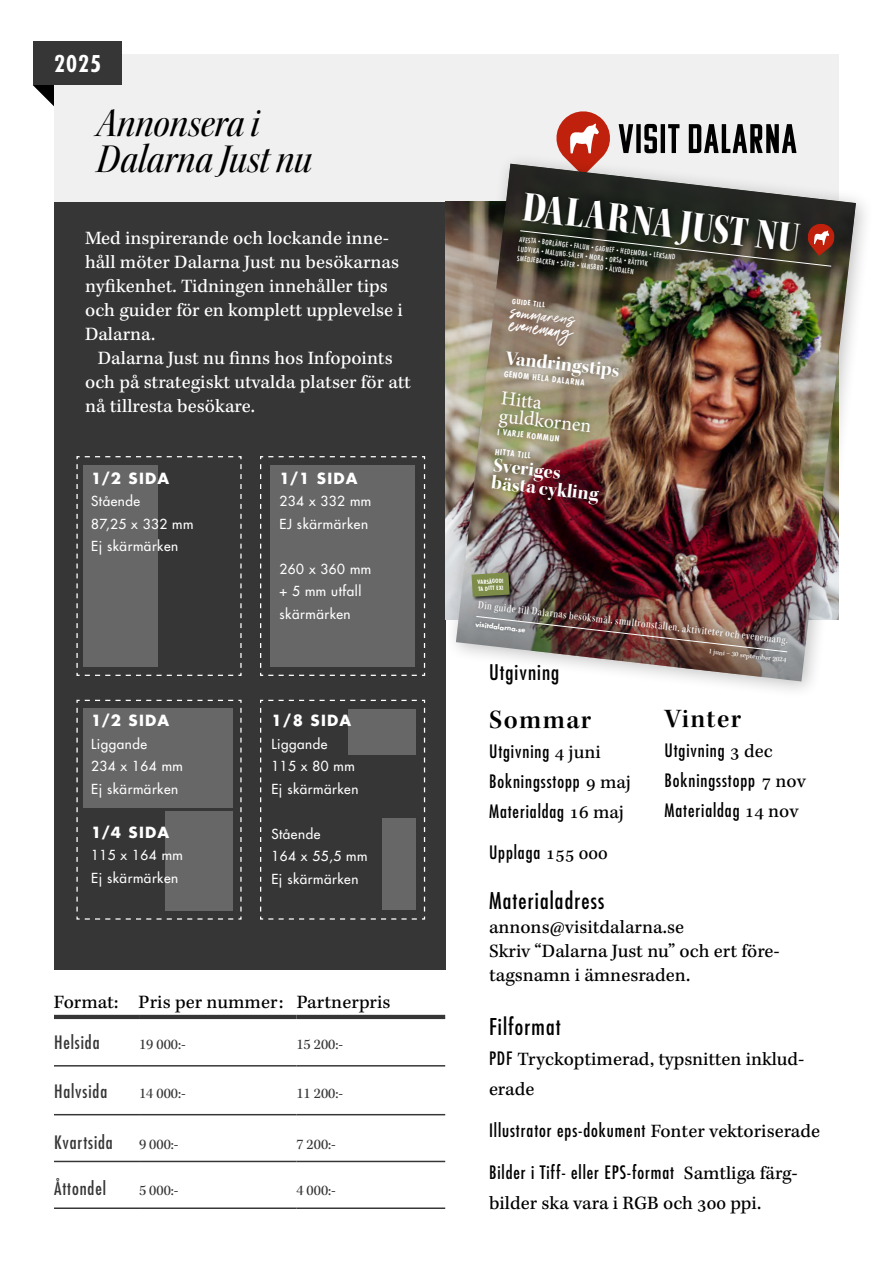
<style>
.page{position:relative;width:893px;height:1263px;background:#fff}
.page>*{position:absolute;margin:0;border:0;box-sizing:border-box;transform-origin:0 0}
.t1{font:44.85px "Kepler Std Black Cn Disp";color:#fff}
.t2{font:42px/36px "Kepler Std Medium Scn It Disp";color:#000}
.t3{font:28.35px "Triester Vector";color:#fff}
.t4{font:27px "Kepler Std Semibold Subh";letter-spacing:.05em;color:#000}
.t5{font:condensed 22.5px "Futura Std";letter-spacing:.05em;color:#000}
.t6{font:700 condensed 22.5px "Futura Std";color:#fff}
.t7{font:condensed 21px "Futura Std";letter-spacing:.05em;color:#000}
.t8{font:19.95px/17.1px "Kepler Std Bold Disp";color:#fff}
.t9{font:19.95px/17.7px "Minion Pro";color:#fff}
.t10{font:19.5px/24px "Kepler Std Capt";color:#fff}
.t11{font:19.5px/24px "Kepler Std Capt";color:#000}
.t12{font:condensed 18px/30px "Futura Std";letter-spacing:.05em;color:#000}
.t13{font:condensed 18px "Futura Std";letter-spacing:.05em;color:#373636}
.t14{font:15px "Kepler Std";color:#373636}
.t15{font:700 15px "Futura Std";letter-spacing:.08em;color:#fff}
.t16{font:500 13.5px/22.5px "Futura Std";letter-spacing:.04em;color:#fff}
.t17{font:11.25px "Kepler Std Medium Cn Subh";color:#fff}
.t18{font:700 condensed 7.95px "Futura Std";color:#fff}
.t19{font:condensed 7.05px/9.3px "Futura Std";color:#fff}
.t20{font:500 7.05px "Kepler Std";color:#fff}
.t21{font:700 condensed 7.05px "Futura Std";color:#fff}
.t22{font:700 6.6px "Futura Std";color:#fff}
.t23{font:700 condensed 5.7px "Futura Std";color:#fff}
.s1{font-size:4.5px}
.s2{font-family:"Kepler Std Capt";font-stretch:normal;font-size:19.5px}
.s3{font-family:"Futura Std";font-stretch:condensed;font-size:18px}
</style>
<div class="page">
<div style="left:54px;top:202px;width:391px;height:767px;background:#373636"></div>
<div style="left:54px;top:54px;width:785px;height:148px;background:#f0f0f0"></div>
<svg style="left:33px;top:85px;width:21px;height:21px"></svg>
<svg style="left:76px;top:699px;width:166px;height:221px"></svg>
<svg style="left:76px;top:456px;width:166px;height:220px"></svg>
<svg style="left:260px;top:699px;width:166px;height:221px"></svg>
<svg style="left:260px;top:456px;width:166px;height:220px"></svg>
<div style="left:165px;top:811px;width:68px;height:99px;background:#686767"></div>
<div style="left:270px;top:465px;width:144px;height:201px;background:#686767"></div>
<div style="left:83px;top:709px;width:150px;height:99px;background:#686767"></div>
<div style="left:83px;top:465px;width:75px;height:201px;background:#686767"></div>
<div style="left:348px;top:709px;width:67px;height:45px;background:#686767"></div>
<div style="left:382px;top:818px;width:33px;height:92px;background:#686767"></div>
<div style="left:33px;top:41px;width:89px;height:44px;background:#373636"></div>
<hr style="left:54px;top:1065px;width:85px;height:1px;background:#373636">
<hr style="left:139px;top:1065px;width:157px;height:1px;background:#373636">
<hr style="left:296px;top:1065px;width:149px;height:1px;background:#373636">
<hr style="left:54px;top:1114px;width:85px;height:1px;background:#373636">
<hr style="left:139px;top:1114px;width:157px;height:1px;background:#373636">
<hr style="left:296px;top:1114px;width:149px;height:1px;background:#373636">
<hr style="left:54px;top:1161px;width:85px;height:1px;background:#373636">
<hr style="left:139px;top:1161px;width:157px;height:1px;background:#373636">
<hr style="left:296px;top:1161px;width:149px;height:1px;background:#373636">
<hr style="left:54px;top:1207px;width:85px;height:2px;background:#373636">
<hr style="left:139px;top:1207px;width:157px;height:2px;background:#373636">
<hr style="left:296px;top:1207px;width:149px;height:2px;background:#373636">
<hr style="left:54px;top:1015px;width:85px;height:4px;background:#373636">
<hr style="left:139px;top:1015px;width:157px;height:4px;background:#373636">
<hr style="left:296px;top:1015px;width:149px;height:4px;background:#373636">
<svg style="left:619px;top:124px;width:14px;height:28px"></svg>
<div style="left:636px;top:124px;width:5px;height:29px;background:#000"></div>
<svg style="left:644px;top:124px;width:13px;height:28px"></svg>
<hr style="left:661px;top:124px;width:4px;height:29px;background:#000">
<svg style="left:668px;top:124px;width:11px;height:28px"></svg>
<svg style="left:689px;top:124px;width:107px;height:28px"></svg>
<svg style="left:556px;top:111px;width:54px;height:41px"></svg>
<div style="left:444px;top:152px;width:430px;height:548px;background:#000;opacity:.25"></div>
<img style="left:456px;top:164px;width:400px;height:517px">
<svg style="left:456px;top:547px;width:363px;height:134px"></svg>
<img style="left:493px;top:164px;width:363px;height:131px">
<img style="left:485px;top:292px;width:141px;height:220px">
<svg style="left:516px;top:185px;width:320px;height:82px;background:#34332b"></svg>
<img style="left:468px;top:568px;width:325px;height:100px">
<p class="t6" style="left:54px;top:50px;width:49px">2025</p>
<h2 class="t2" style="left:97px;top:105px;width:217px">Annonsera i<br>Dalarna Just nu</h2>
<p class="t10" style="left:85px;top:226px;width:319px">Med inspirerande och lockande inne&shy;håll möter Dalarna Just nu besökarnas nyfikenhet. Tidningen innehåller tips och guider för en komplett upplevelse i<br>Dalarna.</p>
<p class="t10" style="left:85px;top:346px;width:327px;text-indent:13px">Dalarna Just nu finns hos Infopoints och på strategiskt utvalda platser för att nå tillresta besökare.</p>
<p class="t15" style="left:91px;top:468px;width:80px">1/2 SIDA</p>
<p class="t16" style="left:91px;top:490px;width:104px">Stående<br>87,25 x 332 mm<br>Ej skärmärken</p>
<p class="t15" style="left:91px;top:711px;width:80px">1/2 SIDA</p>
<p class="t16" style="left:91px;top:733px;width:93px">Liggande<br>234 x 164 mm<br>Ej skärmärken</p>
<p class="t15" style="left:91px;top:822px;width:80px">1/4 SIDA</p>
<p class="t16" style="left:91px;top:844px;width:93px">115 x 164 mm<br>Ej skärmärken</p>
<p class="t15" style="left:279px;top:468px;width:80px">1/1 SIDA</p>
<p class="t16" style="left:280px;top:490px;width:93px">234 x 332 mm<br>EJ skärmärken</p>
<p class="t16" style="left:280px;top:557px;width:93px">260 x 360 mm + 5 mm utfall skärmärken</p>
<p class="t15" style="left:271px;top:711px;width:81px">1/8 SIDA</p>
<p class="t16" style="left:271px;top:733px;width:89px">Liggande<br>115 x 80 mm<br>Ej skärmärken</p>
<p class="t16" style="left:271px;top:823px;width:98px">Stående<br>164 x 55,5 mm<br>Ej skärmärken</p>
<p class="t11" style="left:54px;top:991px;width:338px">Format: Pris per nummer: Partnerpris</p>
<p class="t13" style="left:54px;top:1031px;width:47px">Helsida</p>
<p class="t14" style="left:139px;top:1036px;width:48px">19 000:-</p>
<p class="t14" style="left:296px;top:1036px;width:48px">15 200:-</p>
<p class="t13" style="left:54px;top:1080px;width:55px">Halvsida</p>
<p class="t14" style="left:139px;top:1084px;width:48px">14 000:-</p>
<p class="t14" style="left:296px;top:1084px;width:48px">11 200:-</p>
<p class="t13" style="left:54px;top:1131px;width:60px">Kvartsida</p>
<p class="t14" style="left:139px;top:1135px;width:41px">9 000:-</p>
<p class="t14" style="left:296px;top:1135px;width:41px">7 200:-</p>
<p class="t13" style="left:54px;top:1178px;width:54px">Åttondel</p>
<p class="t14" style="left:139px;top:1182px;width:41px">5 000:-</p>
<p class="t14" style="left:296px;top:1182px;width:41px">4 000:-</p>
<h1 class="t1" style="left:527px;top:181px;width:279px;rotate:7deg">DALARNA JUST NU</h1>
<p class="t19" style="left:519px;top:235px;width:159px;rotate:6deg">AVESTA <sup>•</sup> BORLÄNGE <sup>•</sup> FALUN <span class="s1">•</span> GAGNEF <span class="s1">•</span> HEDEMORA <span class="s1">•</span> LEKSAND<br>LUDVIKA <sup>•</sup> MALUNG-SÄLEN <span class="s1">•</span> MORA <span class="s1">•</span> ORSA <span class="s1">•</span> RÄTTVIK<br>SMEDJEBACKEN <span class="s1">•</span> SÄTER <span class="s1">•</span> VANSBRO <span class="s1">•</span> ÄLVDALEN</p>
<p class="t21" style="left:513px;top:297px;width:35px;rotate:6deg">GUIDE TILL</p>
<h3 class="t3" style="left:513px;top:294px;width:66px;rotate:7deg">sommare ns</h3>
<h3 class="t3" style="left:512px;top:307px;width:66px;rotate:7deg">eveneman g</h3>
<p class="t8" style="left:507px;top:350px;width:116px;rotate:6deg">Vandringstips</p>
<p class="t18" style="left:504px;top:369px;width:83px;rotate:6deg">GENOM HELA DALARNA</p>
<p class="t9" style="left:502px;top:389px;width:94px;rotate:6deg">Hitta guldkornen</p>
<p class="t18" style="left:498px;top:427px;width:64px;rotate:6deg">I VARJE KOMMUN</p>
<p class="t18" style="left:496px;top:447px;width:38px;rotate:6deg">HITTA TILL</p>
<p class="t8" style="left:494px;top:457px;width:109px;rotate:6deg">Sveriges bästa cykling</p>
<p class="t23" style="left:477px;top:579px;width:28px;rotate:-4deg">VARSÅGOD!</p>
<p class="t23" style="left:478px;top:585px;width:27px;rotate:-3deg">TA DITT EX!</p>
<p class="t17" style="left:479px;top:597px;width:313px;rotate:7deg">Din guide till Dalarnas besöksmål, smultronställen, aktiviteter och evenemang.</p>
<p class="t22" style="left:476px;top:620px;width:52px;rotate:6deg">visitdalarna.se</p>
<p class="t7" style="left:489px;top:659px;width:72px">Utgivning</p>
<h3 class="t4" style="left:489px;top:704px;width:104px">Sommar</h3>
<p class="t12" style="left:489px;top:736px;width:144px">Utgivning <span class="s2">4 juni<br></span>Bokningsstopp <span class="s2">9 maj<br></span>Materialdag <span class="s2">16 maj</span></p>
<p class="t12" style="left:489px;top:837px;width:120px">Upplaga <span class="s2">155 000</span></p>
<p class="t20" style="left:709px;top:647px;width:80px;rotate:6deg">1 juni – 30 september 2024</p>
<h3 class="t4" style="left:664px;top:704px;width:78px">Vinter</h3>
<p class="t12" style="left:664px;top:736px;width:143px">Utgivning <span class="s2">3 dec<br></span>Bokningsstopp <span class="s2">7 nov<br></span>Materialdag <span class="s2">14 nov</span></p>
<p class="t5" style="left:489px;top:887px;width:117px">Materialadress</p>
<p class="t11" style="left:489px;top:916px;width:292px">annons@visitdalarna.se<br>Skriv “Dalarna Just nu” och ert före&shy;tagsnamn i ämnesraden.</p>
<p class="t5" style="left:489px;top:1013px;width:73px">Filformat</p>
<p class="t11" style="left:489px;top:1045px;width:317px;line-height:30px"><span class="s3">PDF</span> Tryckoptimerad, typsnitten inklud&shy;erade</p>
<p class="t12" style="left:489px;top:1115px;width:333px">Illustrator eps-dokument <span class="s2">Fonter vektoriserade</span></p>
<p class="t12" style="left:489px;top:1157px;width:310px">Bilder i Tiff- eller EPS-format <span class="s2">Samtliga färg-</span></p>
<p class="t11" style="left:489px;top:1192px;width:274px">bilder ska vara i RGB och 300 ppi.</p>
</div>
